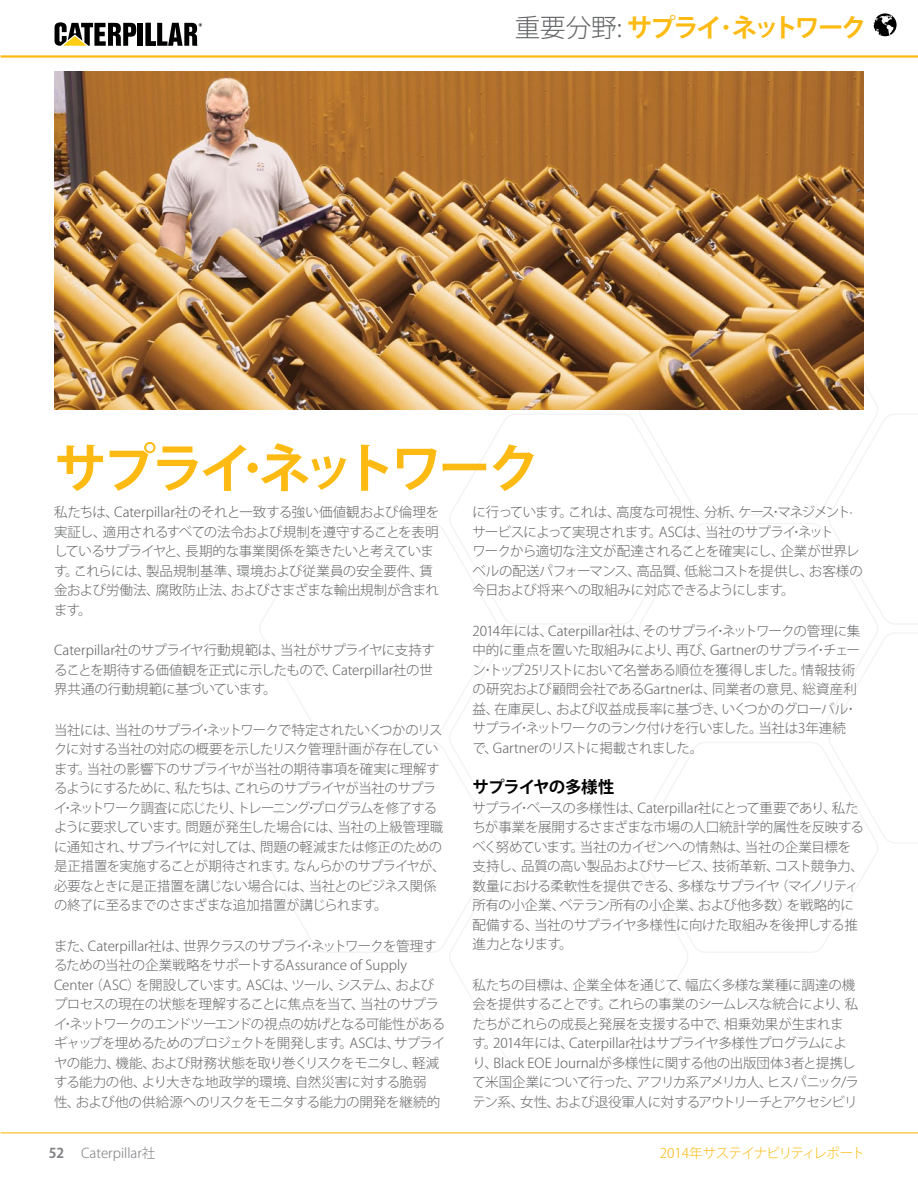
<style>
.page{position:relative;width:918px;height:1188px;background:#fff}
.page>*{position:absolute;margin:0;border:0;box-sizing:border-box;transform-origin:0 0}
.t1{font:700 52.5px "Koz Go Pro";letter-spacing:-.09em;color:#fdba12}
.t2{font:700 25.5px "Koz Go Pro";letter-spacing:-.105em;color:#fdba12}
.t3{font:700 16.5px "Koz Go Pro";letter-spacing:-.055em;color:#000}
.t4{font:300 13.5px/19.5px "Koz Go Pro";letter-spacing:-.03em;color:#636466}
.t5{font:300 13.5px "Koz Go Pro";letter-spacing:-.04em;color:#fdba12}
.t6{font:300 13.5px "Koz Go Pro";color:#808285}
.s1{font-weight:300;color:#636466}
.s2{font-weight:700}
</style>
<div class="page">
<hr style="left:1px;top:55px;width:917px;height:3px;background:#fdba12">
<hr style="left:1px;top:1132px;width:917px;height:1px;background:#fdba12">
<div style="left:138px;top:23px;width:5px;height:22px;background:#000"></div>
<svg style="left:55px;top:22px;width:81px;height:23px"></svg>
<svg style="left:146px;top:23px;width:56px;height:22px"></svg>
<svg style="left:639px;top:383px;width:239px;height:132px"></svg>
<svg style="left:639px;top:523px;width:239px;height:211px"></svg>
<svg style="left:639px;top:742px;width:239px;height:211px"></svg>
<svg style="left:828px;top:413px;width:66px;height:212px"></svg>
<svg style="left:828px;top:632px;width:67px;height:212px"></svg>
<svg style="left:260px;top:523px;width:238px;height:211px"></svg>
<svg style="left:260px;top:742px;width:238px;height:211px"></svg>
<svg style="left:449px;top:413px;width:240px;height:212px"></svg>
<svg style="left:449px;top:632px;width:240px;height:212px"></svg>
<svg style="left:449px;top:851px;width:240px;height:211px"></svg>
<img style="left:55px;top:72px;width:809px;height:337px">
<svg style="left:874px;top:13px;width:23px;height:23px"></svg>
<h2 class="t2" style="left:515px;top:11px;width:353px"><span class="s1">重要分野:</span> サプライ･ネットワーク</h2>
<h1 class="t1" style="left:54px;top:435px;width:488px">サプライ･ネットワーク</h1>
<p class="t4" style="left:54px;top:503px;width:387px">私たちは、Caterpillar社のそれと一致する強い価値観および倫理を実証し、適用されるすべての法令および規制を遵守することを表明しているサプライヤと、長期的な事業関係を築きたいと考えています。これらには、製品規制基準、環境および従業員の安全要件、賃金および労働法、腐敗防止法、およびさまざまな輸出規制が含まれます。</p>
<p class="t4" style="left:54px;top:641px;width:383px">Caterpillar社のサプライヤ行動規範は、当社がサプライヤに支持することを期待する価値観を正式に示したもので、Caterpillar社の世界共通の行動規範に基づいています。</p>
<p class="t4" style="left:54px;top:720px;width:393px">当社には、当社のサプライ･ネットワークで特定されたいくつかのリスクに対する当社の対応の概要を示したリスク管理計画が存在しています。当社の影響下のサプライヤが当社の期待事項を確実に理解するようにするために、私たちは、これらのサプライヤが当社のサプライ･ネットワーク調査に応じたり、トレーニング･プログラムを修了するように要求しています。問題が発生した場合には、当社の上級管理職に通知され、サプライヤに対しては、問題の軽減または修正のための是正措置を実施することが期待されます。なんらかのサプライヤが、必要なときに是正措置を講じない場合には、当社とのビジネス関係の終了に至るまでのさまざまな追加措置が講じられます。</p>
<p class="t4" style="left:54px;top:936px;width:393px">また、Caterpillar社は、世界クラスのサプライ･ネットワークを管理するための当社の企業戦略をサポートするAssurance of Supply Center（ASC）を開設しています。ASCは、ツール、システム、およびプロセスの現在の状態を理解することに焦点を当て、当社のサプライ･ネットワークのエンドツーエンドの視点の妨げとなる可能性があるギャップを埋めるためのプロジェクトを開発します。ASCは、サプライヤの能力、機能、および財務状態を取り巻くリスクをモニタし、軽減する能力の他、より大きな地政学的環境、自然災害に対する脆弱<br>性、および他の供給源へのリスクをモニタする能力の開発を継続的</p>
<p class="t4" style="left:472px;top:503px;width:392px">に行っています。これは、高度な可視性、分析、ケース･マネジメント·サービスによって実現されます。ASCは、当社のサプライ･ネット<br>ワークから適切な注文が配達されることを確実にし、企業が世界レベルの配送パフォーマンス、高品質、低総コストを提供し、お客様の今日および将来への取組みに対応できるようにします。</p>
<p class="t4" style="left:472px;top:621px;width:389px">2014年には、Caterpillar社は、そのサプライ･ネットワークの管理に集中的に重点を置いた取組みにより、再び、Gartnerのサプライ･チェーン･トップ25リストにおいて名誉ある順位を獲得しました。情報技術の研究および顧問会社であるGartnerは、同業者の意見、総資産利益、在庫戻し、および収益成長率に基づき、いくつかのグローバル･サプライ･ネットワークのランク付けを行いました。当社は3年連続で、Gartnerのリストに掲載されました。</p>
<p class="t3" style="left:472px;top:777px;width:143px">サプライヤの多様性</p>
<p class="t4" style="left:472px;top:798px;width:393px">サプライ･ベースの多様性は、Caterpillar社にとって重要であり、私たちが事業を展開するさまざまな市場の人口統計学的属性を反映するべく努めています。当社のカイゼンへの情熱は、当社の企業目標を支持し、品質の高い製品およびサービス、技術革新、コスト競争力、数量における柔軟性を提供できる、多様なサプライヤ（マイノリティ所有の小企業、ベテラン所有の小企業、および他多数）を戦略的に配備する、当社のサプライヤ多様性に向けた取組みを後押しする推進力となります。</p>
<p class="t4" style="left:472px;top:975px;width:388px">私たちの目標は、企業全体を通じて、幅広く多様な業種に調達の機会を提供することです。これらの事業のシームレスな統合により、私たちがこれらの成長と発展を支援する中で、相乗効果が生まれます。2014年には、Caterpillar社はサプライヤ多様性プログラムにより、Black EOE Journalが多様性に関する他の出版団体3者と提携して米国企業について行った、アフリカ系アメリカ人、ヒスパニック/ラテン系、女性、および退役軍人に対するアウトリーチとアクセシビリ</p>
<p class="t6" style="left:49px;top:1145px;width:108px"><span class="s2">52</span> Caterpillar社</p>
<p class="t5" style="left:660px;top:1145px;width:207px">2014年サステイナビリティレポート</p>
</div>
